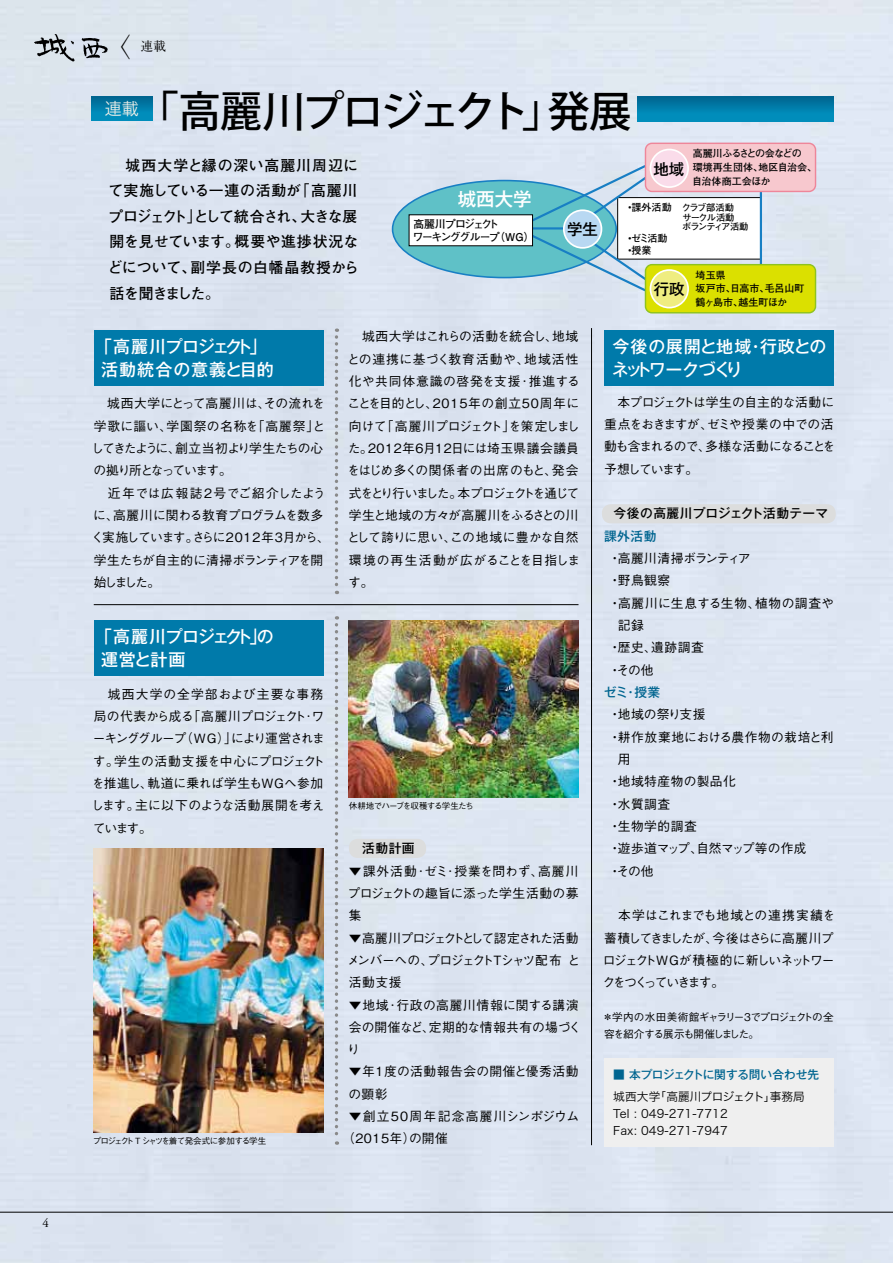
<style>
.page{position:relative;width:893px;height:1263px;background:#dce4f1}
.page>*{position:absolute;margin:0;border:0;box-sizing:border-box;transform-origin:0 0}
.t1{font:500 42.45px "Koz Go Pro";letter-spacing:-.075em;color:#000}
.t2{font:500 18.45px "Gothic MB101 Pro";color:#fff}
.t3{font:500 16.95px/23.4px "Gothic MB101 Pro";letter-spacing:-.035em;color:#fff}
.t4{font:500 16.95px/23.4px "Gothic MB101 Pro";letter-spacing:-.01em;color:#fff;text-align:center}
.t5{font:16.95px "Hira Kaku Pro W3";color:#efefe8}
.t6{font:500 15.45px "Gothic MB101 Pro";color:#000}
.t7{font:700 14.85px/25.5px "Futo Go B101 Pro";color:#000}
.t8{font:500 12.75px/22.4px "Gothic BBB Pr 5";color:#000;text-align:justify}
.t9{font:500 12.75px/22.4px "Gothic BBB Pr 5";letter-spacing:-.04em;color:#000}
.t10{font:500 12.75px/22.4px "Gothic BBB Pr 5";letter-spacing:-.02em;color:#000}
.t11{font:500 12.75px/22.4px "Gothic BBB Pr 5";letter-spacing:.02em;color:#000}
.t12{font:500 12.75px/22.4px "Gothic BBB Pr 5";letter-spacing:-.06em;color:#000}
.t13{font:500 12.75px/22.4px "Gothic BBB Pr 5";letter-spacing:.04em;color:#000}
.t14{font:500 12.75px "Gothic MB101 Pro";letter-spacing:.025em;color:#000}
.t15{font:500 12.75px/22.4px "Gothic BBB Pr 5";letter-spacing:.045em;color:#000}
.t16{font:500 12.75px "Gothic BBB Pr 5";letter-spacing:.03em;color:#000}
.t17{font:500 12.75px "Gothic BBB Pr 5";letter-spacing:-.025em;color:#000}
.t18{font:500 12.75px "Gothic BBB Pr 5";letter-spacing:-.045em;color:#000}
.t19{font:500 12.75px "Gothic MB101 Pro";letter-spacing:.04em;color:#006590}
.t20{font:12.75px "Ryumin Pro";color:#000}
.t21{font:12.75px "Adobe Garamond Pro";color:#000}
.t22{font:11.7px/17px "Hira Kaku Pro N W3";letter-spacing:.01em;color:#000}
.t23{font:500 11.7px "Gothic MB101 Pro";letter-spacing:-.015em;color:#006590}
.t24{font:700 10.8px/12.3px "Futo Go B101 Pro";letter-spacing:-.12em;color:#000}
.t25{font:500 10.65px/17px "Gothic BBB Pr 5";letter-spacing:-.1em;color:#000}
.t26{font:700 10.05px/14px "Futo Go B101 Pro";color:#000}
.t27{font:700 10.05px/14px "Futo Go B101 Pro";letter-spacing:-.02em;color:#000}
.t28{font:700 9.3px/9.8px "Futo Go B101 Pro";letter-spacing:-.105em;color:#000}
.t29{font:500 8.55px "Gothic BBB Pr 5";letter-spacing:-.095em;color:#000}
.s1{font-family:"Akashi Std";font-weight:300;font-size:26.55px}
.s2{font-size:10.05px}
</style>
<div class="page">
<div style="left:94px;top:620px;width:229px;height:56px;background:#007aaa"></div>
<div style="left:94px;top:330px;width:229px;height:55px;background:#007aaa"></div>
<svg style="left:82px;top:38px;width:26px;height:20px"></svg>
<svg style="left:34px;top:34px;width:41px;height:27px"></svg>
<div style="left:349px;top:839px;width:77px;height:19px;background:#dcdddd;border-radius:9px"></div>
<div style="left:602px;top:504px;width:234px;height:19px;background:#dcdddd;border-radius:9px"></div>
<hr style="left:0;top:1212px;width:893px;height:1px;background:#000">
<svg style="left:638px;top:97px;width:196px;height:25px;background:#007eac"></svg>
<div style="left:91px;top:97px;width:61px;height:24px;background:linear-gradient(to bottom,#006995,#0094c2)"></div>
<svg style="left:335px;top:328px;width:3px;height:266px"></svg>
<svg style="left:335px;top:616px;width:3px;height:529px;background:#b9bec5"></svg>
<hr style="left:591px;top:328px;width:1px;height:817px;background:#000">
<img style="left:349px;top:620px;width:229px;height:177px">
<img style="left:94px;top:848px;width:229px;height:284px">
<div style="left:604px;top:330px;width:230px;height:55px;background:#007aaa"></div>
<hr style="left:94px;top:604px;width:484px;height:1px;background:#000">
<div style="left:604px;top:1058px;width:230px;height:89px;background:#efefef"></div>
<div style="left:618px;top:198px;width:143px;height:61px;background:#fff"></div>
<div style="left:617px;top:197px;width:144px;height:62px;border:1px solid #000"></div>
<hr style="left:760px;top:191px;width:2px;height:74px;background:#187fc4">
<div style="left:393px;top:181px;width:223px;height:97px;background:#5fc1c7;border-radius:50%"></div>
<svg style="left:529px;top:163px;width:120px;height:60px"></svg>
<svg style="left:529px;top:233px;width:120px;height:60px"></svg>
<hr style="left:532px;top:227px;width:32px;height:3px;background:#187fc4">
<div style="left:564px;top:210px;width:37px;height:38px;background:#b8d8f2;border-radius:50%"></div>
<div style="left:563px;top:209px;width:39px;height:40px;border:2px solid #fff;border-radius:50%"></div>
<div style="left:645px;top:143px;width:170px;height:48px;background:#f7c8ce;border-radius:7px"></div>
<div style="left:645px;top:143px;width:171px;height:49px;border:1px solid #ee869a;border-radius:7px"></div>
<div style="left:645px;top:265px;width:170px;height:48px;background:#dbe000;border-radius:7px"></div>
<div style="left:645px;top:264px;width:171px;height:49px;border:1px solid #8fc31f;border-radius:7px"></div>
<div style="left:650px;top:149px;width:38px;height:38px;background:#fadcea;border-radius:50%"></div>
<div style="left:650px;top:149px;width:39px;height:39px;border:2px solid #fff;border-radius:50%"></div>
<div style="left:650px;top:270px;width:38px;height:38px;background:#efed80;border-radius:50%"></div>
<div style="left:650px;top:269px;width:39px;height:39px;border:2px solid #fff;border-radius:50%"></div>
<div style="left:409px;top:215px;width:123px;height:31px;background:#fff"></div>
<p class="t21" style="left:43px;top:1215px;width:8px">4</p>
<p class="t20" style="left:104px;top:36px;width:63px"><span class="s1">〈</span> 連載</p>
<h3 class="t5" style="left:105px;top:94px;width:36px">連載</h3>
<h1 class="t1" style="left:136px;top:84px;width:497px">「高麗川プロジェクト」発展</h1>
<p class="t7" style="left:108px;top:151px;width:253px">　城西大学と縁の深い高麗川周辺にて実施している一連の活動が「高麗川プロジェクト」として統合され、大きな展開を見せています。概要や進捗状況などについて、副学長の白幡晶教授から話を聞きました。</p>
<h2 class="t2" style="left:458px;top:184px;width:76px">城西大学</h2>
<p class="t24" style="left:413px;top:217px;width:123px">高麗川プロジェクト<br>ワーキンググループ（WG）</p>
<p class="t6" style="left:567px;top:216px;width:32px">学生</p>
<p class="t6" style="left:653px;top:156px;width:32px">地域</p>
<p class="t27" style="left:692px;top:145px;width:127px">高麗川ふるさとの会などの<br>環境再生団体、地区自治会、自治体商工会ほか</p>
<p class="t28" style="left:682px;top:201px;width:68px;text-indent:-54px"><span class="s2">•課外活動</span> クラブ部活動<br>サークル活動<br>ボランティア活動</p>
<p class="t26" style="left:628px;top:230px;width:41px">•ゼミ活動</p>
<p class="t26" style="left:628px;top:242px;width:25px">•授業</p>
<p class="t6" style="left:654px;top:276px;width:32px">行政</p>
<p class="t26" style="left:696px;top:266px;width:110px">埼玉県<br>坂戸市、日高市、毛呂山町鶴ヶ島市、越生町ほか</p>
<p class="t8" style="left:347px;top:324px;width:235px;text-align:left">　城西大学はこれらの活動を統合し、地域との連携に基づく教育活動や、地域活性化や共同体意識の啓発を支援･推進することを目的とし、2015年の創立50周年に向けて「高麗川プロジェクト」を策定しました。2012年6月12日には埼玉県議会議員をはじめ多くの関係者の出席のもと、発会式をとり行いました。本プロジェクトを通じて学生と地域の方々が高麗川をふるさとの川として誇りに思い、この地域に豊かな自然環境の再生活動が広がることを目指します。</p>
<h3 class="t4" style="left:95px;top:332px;width:180px">「高麗川プロジェクト」活動統合の意義と目的</h3>
<h3 class="t3" style="left:612px;top:332px;width:216px">今後の展開と地域･行政とのネットワークづくり</h3>
<p class="t9" style="left:91px;top:391px;width:240px">　城西大学にとって高麗川は、その流れを学歌に謳い、学園祭の名称を「高麗祭」としてきたように、創立当初より学生たちの心の拠り所となっています。<br>　近年では広報誌2号でご紹介したように、高麗川に関わる教育プログラムを数多く実施しています。さらに2012年3月から、学生たちが自主的に清掃ボランティアを開始しました。</p>
<p class="t8" style="left:604px;top:390px;width:233px">　本プロジェクトは学生の自主的な活動に重点をおきますが、ゼミや授業の中での活動も含まれるので、多様な活動になることを予想しています。</p>
<p class="t14" style="left:613px;top:503px;width:216px">今後の高麗川プロジェクト活動テーマ</p>
<p class="t19" style="left:604px;top:525px;width:54px">課外活動</p>
<p class="t18" style="left:608px;top:548px;width:143px">・高麗川清掃ボランティア</p>
<p class="t8" style="left:608px;top:568px;width:63px">・野鳥観察</p>
<p class="t16" style="left:608px;top:593px;width:227px">・高麗川に生息する生物、植物の調査や</p>
<p class="t8" style="left:618px;top:613px;width:28px">記録</p>
<p class="t8" style="left:608px;top:635px;width:97px">・歴史、遺跡調査</p>
<p class="t8" style="left:608px;top:657px;width:47px">・その他</p>
<p class="t19" style="left:604px;top:681px;width:58px">ゼミ･授業</p>
<p class="t8" style="left:608px;top:702px;width:99px">・地域の祭り支援</p>
<p class="t11" style="left:608px;top:724px;width:227px">・耕作放棄地における農作物の栽培と利</p>
<p class="t8" style="left:618px;top:747px;width:14px">用</p>
<p class="t13" style="left:608px;top:769px;width:129px">・地域特産物の製品化</p>
<p class="t8" style="left:608px;top:791px;width:63px">・水質調査</p>
<p class="t8" style="left:608px;top:814px;width:90px">・生物学的調査</p>
<p class="t17" style="left:608px;top:838px;width:200px">・遊歩道マップ、自然マップ等の作成</p>
<p class="t8" style="left:608px;top:858px;width:47px">・その他</p>
<p class="t8" style="left:602px;top:903px;width:234px">　本学はこれまでも地域との連携実績を蓄積してきましたが、今後はさらに高麗川プロジェクトWGが積極的に新しいネットワークをつくっていきます。</p>
<h3 class="t3" style="left:101px;top:623px;width:174px;text-indent:-6px">「高麗川プロジェクト」の運営と計画</h3>
<p class="t10" style="left:91px;top:681px;width:235px">　城西大学の全学部および主要な事務局の代表から成る「高麗川プロジェクト･ワーキンググループ（WG）」により運営されます。学生の活動支援を中心にプロジェクトを推進し、軌道に乗れば学生もWGへ参加します。主に以下のような活動展開を考えています。</p>
<p class="t29" style="left:349px;top:799px;width:126px">休耕地でハーブを収穫する学生たち</p>
<p class="t14" style="left:349px;top:838px;width:85px">　活動計画 　</p>
<p class="t8" style="left:348px;top:858px;width:232px">▼課外活動･ゼミ･授業を問わず、高麗川プロジェクトの趣旨に添った学生活動の募集</p>
<p class="t12" style="left:347px;top:925px;width:235px">▼高麗川プロジェクトとして認定された活動メンバーへの、プロジェクトTシャツ配布 と活動支援</p>
<p class="t11" style="left:347px;top:992px;width:236px">▼地域･行政の高麗川情報に関する講演会の開催など、定期的な情報共有の場づくり</p>
<p class="t15" style="left:349px;top:1059px;width:232px">▼年1度の活動報告会の開催と優秀活動の顕彰</p>
<p class="t13" style="left:342px;top:1104px;width:239px;text-indent:7px">▼創立50周年記念高麗川シンポジウム（2015年）の開催</p>
<p class="t25" style="left:603px;top:1007px;width:233px">＊学内の水田美術館ギャラリー３でプロジェクトの全容を紹介する展示も開催しました。</p>
<p class="t23" style="left:613px;top:1065px;width:208px">■ 本プロジェクトに関する問い合わせ先</p>
<p class="t22" style="left:613px;top:1087px;width:193px">城西大学「高麗川プロジェクト」事務局<br>Tel : 049-271-7712<br>Fax : 049-271-7947</p>
<p class="t29" style="left:93px;top:1134px;width:175px">プロジェクト T シャツを着て発会式に参加する学生</p>
</div>
